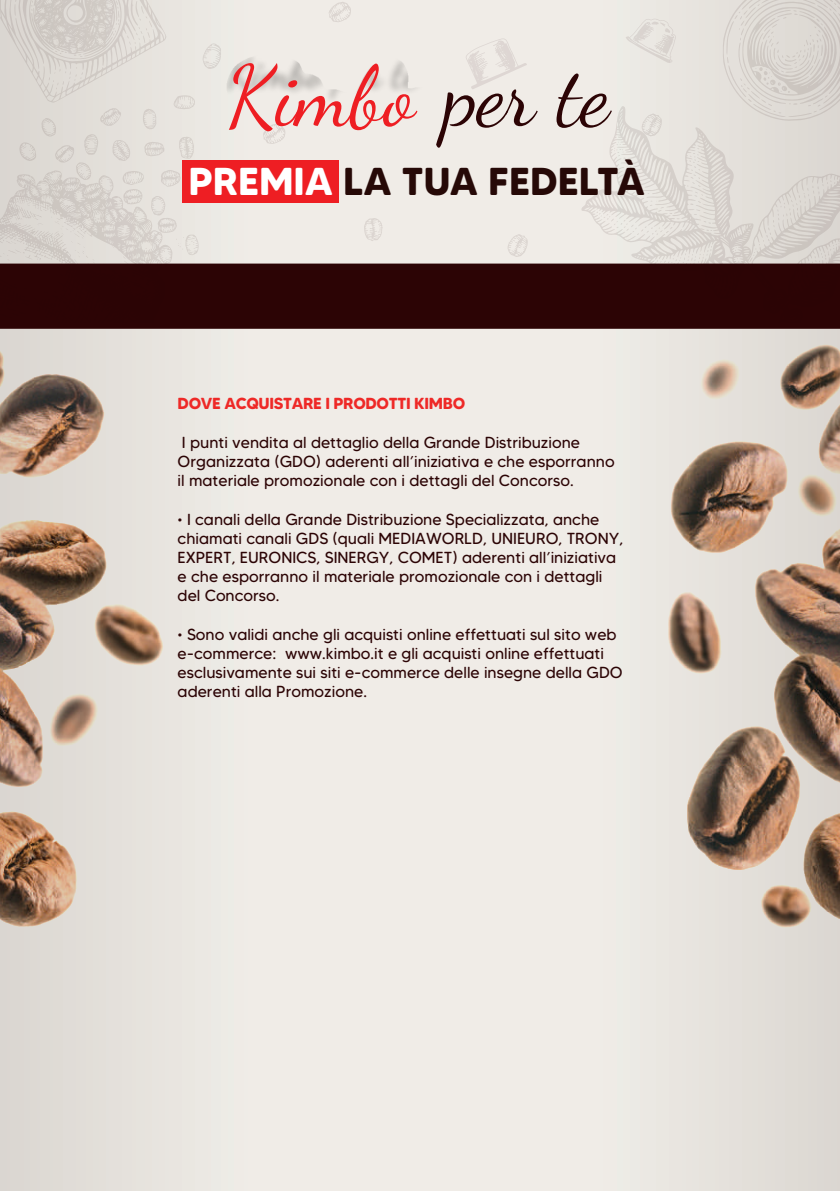
<style>
.page{position:relative;width:840px;height:1191px;background:#fff}
.page>*{position:absolute;margin:0;border:0;box-sizing:border-box;transform-origin:0 0}
.t1{font:84.6px "Dancing Script";color:#ee1e23}
.t2{font:700 38.8px "MADE Tommy Soft";color:#260907}
.t3{font:16px/19.2px "MADE Tommy Soft";color:#2c0405}
.t4{font:700 16px "MADE Tommy Soft";letter-spacing:-.02em;color:#ee2927}
.s1{color:#2c0405}
.s2{color:#fff}
</style>
<div class="page">
<div style="left:0;top:0;width:839px;height:1191px;background:linear-gradient(to right,#e9e5e0,#eae6e1)"></div>
<img style="left:612px;top:329px;width:227px;height:662px">
<img style="left:0;top:329px;width:187px;height:662px">
<div style="left:0;top:263px;width:839px;height:66px;background:#2c0405"></div>
<svg style="left:581px;top:106px;width:258px;height:158px;background:#dfdbd5"></svg>
<svg style="left:718px;top:0;width:121px;height:121px;background:#dbd6d1"></svg>
<svg style="left:0;top:0;width:166px;height:95px;background:#dad6d0"></svg>
<svg style="left:328px;top:0;width:23px;height:23px"></svg>
<svg style="left:201px;top:42px;width:15px;height:27px"></svg>
<svg style="left:643px;top:112px;width:18px;height:24px"></svg>
<svg style="left:506px;top:233px;width:22px;height:24px"></svg>
<svg style="left:362px;top:218px;width:20px;height:24px"></svg>
<svg style="left:0;top:95px;width:203px;height:169px;background:#ded9d3"></svg>
<svg style="left:625px;top:19px;width:50px;height:44px;background:#e4e0db"></svg>
<svg style="left:465px;top:38px;width:61px;height:3px"></svg>
<img style="left:216px;top:41px;width:427px;height:133px">
<div style="left:183px;top:160px;width:156px;height:42px;background:#ee1e23"></div>
<h1 class="t1" style="left:226px;top:31px;width:384px">Kimbo <span class="s1">per te</span></h1>
<h2 class="t2" style="left:188px;top:157px;width:458px"><span class="s2">PREMIA</span> LA TUA FEDELTÀ</h2>
<p class="t4" style="left:177px;top:394px;width:289px">DOVE ACQUISTARE I PRODOTTI KIMBO</p>
<p class="t3" style="left:177px;top:432px;width:438px">I punti vendita al dettaglio della Grande Distribuzione<br>Organizzata (GDO) aderenti all’iniziativa e che esporranno il materiale promozionale con i dettagli del Concorso.</p>
<p class="t3" style="left:177px;top:509px;width:447px">• I canali della Grande Distribuzione Specializzata, anche chiamati canali GDS (quali MEDIAWORLD, UNIEURO, TRONY, EXPERT, EURONICS, SINERGY, COMET) aderenti all’iniziativa e che esporranno il materiale promozionale con i dettagli del Concorso.</p>
<p class="t3" style="left:177px;top:624px;width:446px">• Sono validi anche gli acquisti online effettuati sul sito web e-commerce: www.kimbo.it e gli acquisti online effettuati esclusivamente sui siti e-commerce delle insegne della GDO aderenti alla Promozione.</p>
</div>
